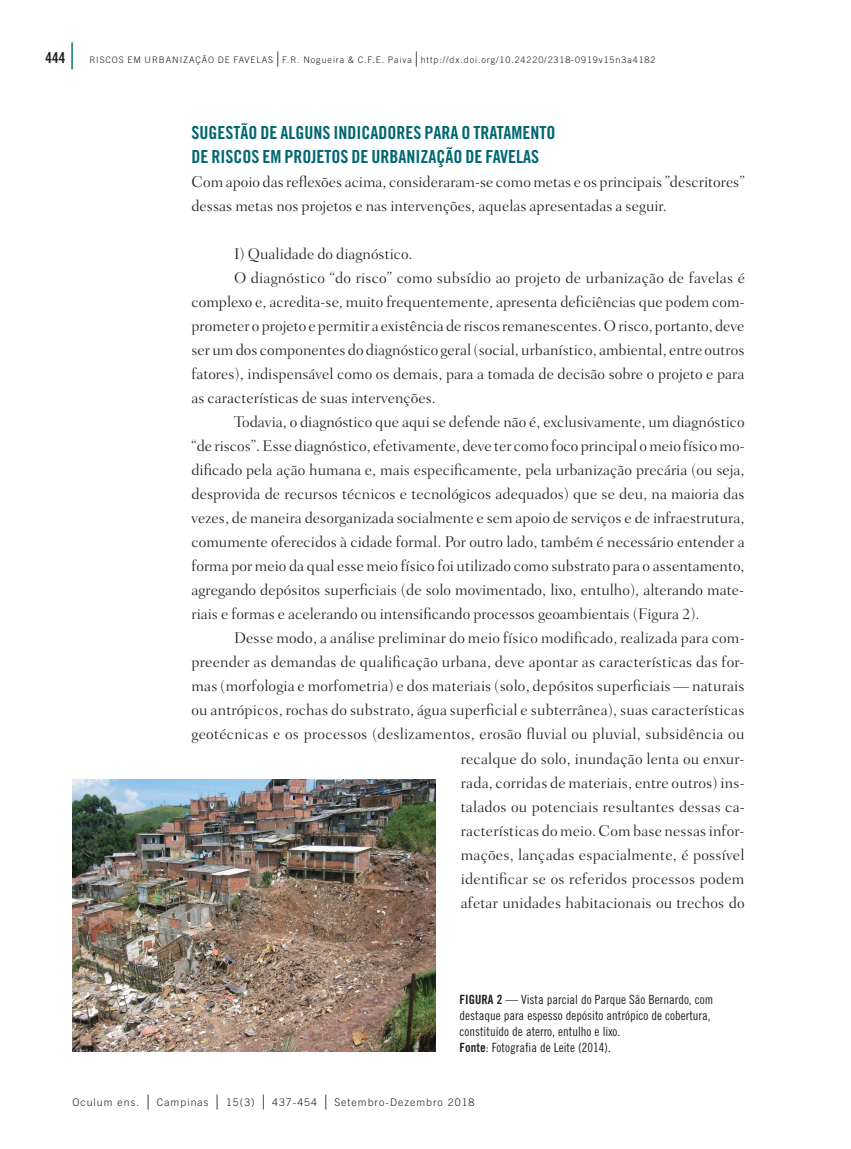
<style>
.page{position:relative;width:851px;height:1149px;background:#fff}
.page>*{position:absolute;margin:0;border:0;box-sizing:border-box;transform-origin:0 0}
.t1{font:18px/24px "Trade Gothic Bold Cond Twenty";color:#006771}
.t2{font:300 15.75px/24px "Fairfield LH";color:#231f20}
.t3{font:15px "Trade Gothic Bold Cond Twenty";color:#231f20}
.t4{font:12.75px/15.8px "Trade Gothic Cond Eighteen";color:#231f20}
.t5{font:300 10.5px "Trade Gothic";letter-spacing:.1em;color:#231f20}
.t6{font:300 9px "Trade Gothic";letter-spacing:.1em;color:#231f20}
.s1{font-family:"Apple Garamond";font-weight:300;font-size:27px;color:#006771}
.s2{font-family:"Apple Garamond";font-size:15px}
.s3{font-family:"Trade Gothic Bold Cond Twenty"}
</style>
<div class="page">
<img style="left:72px;top:779px;width:363px;height:271px">
<p class="t3" style="left:46px;top:49px;width:35px">444<span class="s1">|</span></p>
<p class="t6" style="left:89px;top:54px;width:567px">RISCOS EM URBANIZAÇÃO DE FAVELAS<span class="s2">|</span>F.R. Nogueira &amp; C.F.E. Paiva<span class="s2">|</span>http://dx.doi.org/10.24220/2318-0919v15n3a4182</p>
<p class="t1" style="left:191px;top:120px;width:365px">SUGESTÃO DE ALGUNS INDICADORES PARA O TRATAMENTO<br>DE RISCOS EM PROJETOS DE URBANIZAÇÃO DE FAVELAS</p>
<p class="t2" style="left:191px;top:170px;width:554px">Com apoio das reflexões acima, consideraram-se como metas e os principais ”descritores” dessas metas nos projetos e nas intervenções, aquelas apresentadas a seguir.</p>
<p class="t2" style="left:234px;top:242px;width:180px">I) Qualidade do diagnóstico.</p>
<p class="t2" style="left:234px;top:266px;width:512px">O diagnóstico “do risco” como subsídio ao projeto de urbanização de favelas é</p>
<p class="t2" style="left:191px;top:290px;width:554px">complexo e, acredita-se, muito frequentemente, apresenta deficiências que podem com-</p>
<p class="t2" style="left:191px;top:314px;width:554px">prometer o projeto e permitir a existência de riscos remanescentes. O risco, portanto, deve</p>
<p class="t2" style="left:191px;top:338px;width:554px">ser um dos componentes do diagnóstico geral (social, urbanístico, ambiental, entre outros</p>
<p class="t2" style="left:191px;top:362px;width:554px">fatores), indispensável como os demais, para a tomada de decisão sobre o projeto e para</p>
<p class="t2" style="left:191px;top:386px;width:246px">as características de suas intervenções.</p>
<p class="t2" style="left:234px;top:410px;width:512px">Todavia, o diagnóstico que aqui se defende não é, exclusivamente, um diagnóstico</p>
<p class="t2" style="left:191px;top:434px;width:554px">“de riscos”. Esse diagnóstico, efetivamente, deve ter como foco principal o meio físico mo-</p>
<p class="t2" style="left:191px;top:458px;width:554px">dificado pela ação humana e, mais especificamente, pela urbanização precária (ou seja,</p>
<p class="t2" style="left:191px;top:482px;width:554px">desprovida de recursos técnicos e tecnológicos adequados) que se deu, na maioria das</p>
<p class="t2" style="left:191px;top:506px;width:554px">vezes, de maneira desorganizada socialmente e sem apoio de serviços e de infraestrutura,</p>
<p class="t2" style="left:191px;top:530px;width:554px">comumente oferecidos à cidade formal. Por outro lado, também é necessário entender a</p>
<p class="t2" style="left:191px;top:554px;width:554px">forma por meio da qual esse meio físico foi utilizado como substrato para o assentamento,</p>
<p class="t2" style="left:191px;top:578px;width:554px">agregando depósitos superficiais (de solo movimentado, lixo, entulho), alterando mate-</p>
<p class="t2" style="left:191px;top:602px;width:509px">riais e formas e acelerando ou intensificando processos geoambientais (Figura 2).</p>
<p class="t2" style="left:234px;top:626px;width:512px">Desse modo, a análise preliminar do meio físico modificado, realizada para com-</p>
<p class="t2" style="left:191px;top:650px;width:554px">preender as demandas de qualificação urbana, deve apontar as características das for-</p>
<p class="t2" style="left:191px;top:674px;width:554px">mas (morfologia e morfometria) e dos materiais (solo, depósitos superficiais — naturais</p>
<p class="t2" style="left:191px;top:698px;width:554px">ou antrópicos, rochas do substrato, água superficial e subterrânea), suas características</p>
<p class="t2" style="left:191px;top:722px;width:554px">geotécnicas e os processos (deslizamentos, erosão fluvial ou pluvial, subsidência ou</p>
<p class="t2" style="left:460px;top:746px;width:285px">recalque do solo, inundação lenta ou enxur-</p>
<p class="t2" style="left:460px;top:770px;width:285px">rada, corridas de materiais, entre outros) ins-</p>
<p class="t2" style="left:460px;top:794px;width:285px">talados ou potenciais resultantes dessas ca-</p>
<p class="t2" style="left:460px;top:818px;width:285px">racterísticas do meio. Com base nessas infor-</p>
<p class="t2" style="left:460px;top:842px;width:285px">mações, lançadas espacialmente, é possível</p>
<p class="t2" style="left:460px;top:866px;width:285px">identificar se os referidos processos podem</p>
<p class="t2" style="left:460px;top:890px;width:285px">afetar unidades habitacionais ou trechos do</p>
<p class="t4" style="left:459px;top:991px;width:255px"><span class="s3">FIGURA 2</span> — Vista parcial do Parque São Bernardo, com destaque para espesso depósito antrópico de cobertura, constituído de aterro, entulho e lixo.<br><span class="s3">Fonte</span>: Fotografia de Leite (2014).</p>
<p class="t5" style="left:72px;top:1095px;width:403px">Oculum ens. <span class="s2">|</span> Campinas <span class="s2">|</span> 15(3) <span class="s2">|</span> 437-454 <span class="s2">|</span> Setembro-Dezembro 2018</p>
</div>
